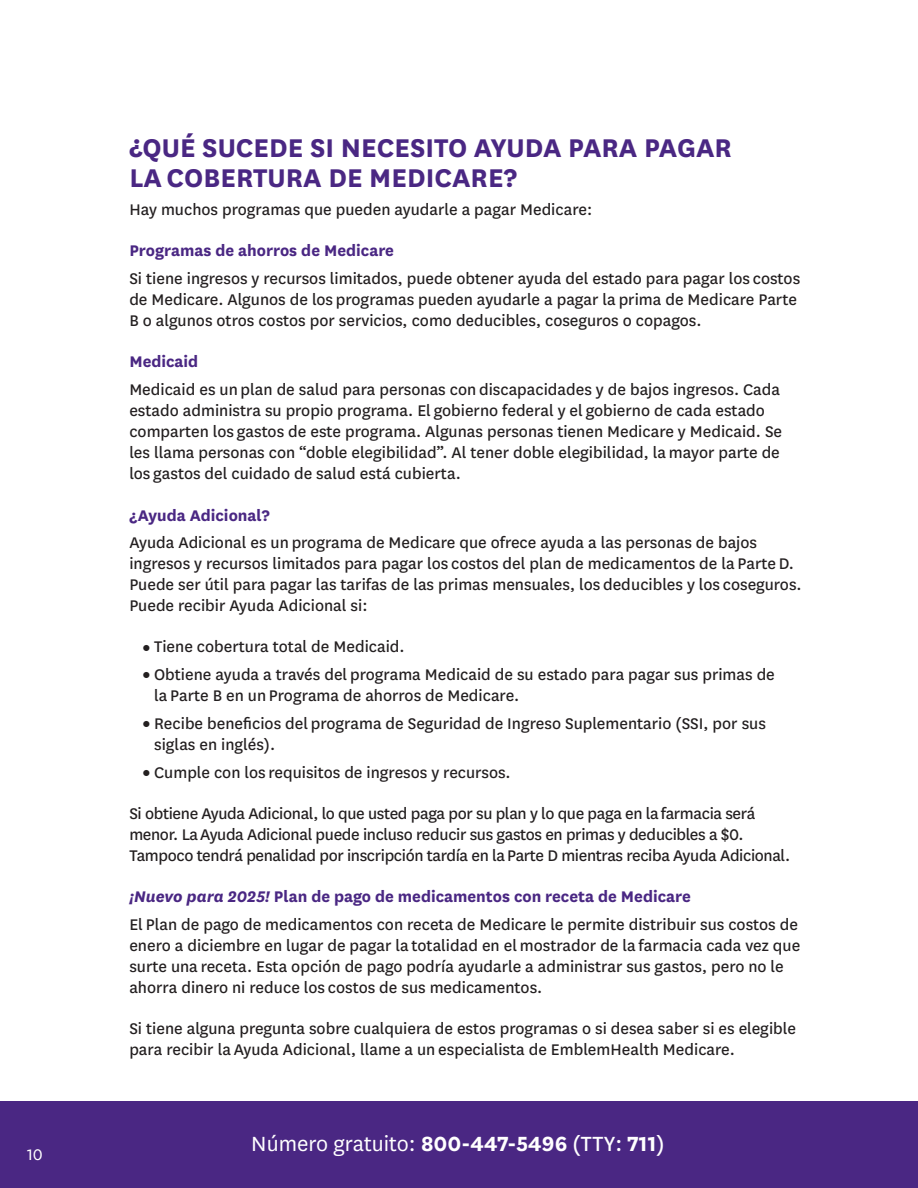
<style>
.page{position:relative;width:918px;height:1188px;background:#fff}
.page>*{position:absolute;margin:0;border:0;box-sizing:border-box;transform-origin:0 0}
.t1{font:700 30px/30px "National";color:#4a2783}
.t2{font:24px "National";color:#fff}
.t3{font:18px/21px "National";color:#231f20}
.t4{font:18px/21px "National";letter-spacing:-.02em;color:#231f20}
.t5{font:700 18px "National";color:#4a2783}
.t6{font:18px "National";color:#fff}
.s1{font-weight:900}
.s2{font-style:italic}
.s3{font-weight:700}
.s4{font-style:inherit}
</style>
<div class="page">
<div style="left:0;top:1101px;width:918px;height:87px;background:#4a2783"></div>
<p class="t6" style="left:27px;top:1143px;width:17px">10</p>
<h2 class="t1" style="left:129px;top:131px;width:604px">¿QUÉ SUCEDE SI NECESITO AYUDA PARA PAGAR<br>LA COBERTURA DE MEDICARE?</h2>
<p class="t3" style="left:129px;top:198px;width:464px">Hay muchos programas que pueden ayudarle a pagar Medicare:</p>
<h3 class="t5" style="left:129px;top:238px;width:266px">Programas de ahorros de Medicare</h3>
<p class="t3" style="left:129px;top:267px;width:672px">Si tiene ingresos y recursos limitados, puede obtener ayuda del estado para pagar los costos de Medicare. Algunos de los programas pueden ayudarle a pagar la prima de Medicare Parte<br>B o algunos otros costos por servicios, como deducibles, coseguros o copagos.</p>
<h3 class="t5" style="left:129px;top:349px;width:70px">Medicaid</h3>
<p class="t3" style="left:129px;top:378px;width:654px">Medicaid es un plan de salud para personas con discapacidades y de bajos ingresos. Cada estado administra su propio programa. El gobierno federal y el gobierno de cada estado comparten los gastos de este programa. Algunas personas tienen Medicare y Medicaid. Se les llama personas con “doble elegibilidad”. Al tener doble elegibilidad, la mayor parte de los gastos del cuidado de salud está cubierta.</p>
<h3 class="t5" style="left:129px;top:502px;width:142px">¿Ayuda Adicional?</h3>
<p class="t3" style="left:129px;top:531px;width:674px">Ayuda Adicional es un programa de Medicare que ofrece ayuda a las personas de bajos ingresos y recursos limitados para pagar los costos del plan de medicamentos de la Parte D.<br>Puede ser útil para pagar las tarifas de las primas mensuales, los deducibles y los coseguros.<br>Puede recibir Ayuda Adicional si:</p>
<p class="t3" style="left:143px;top:636px;width:263px"><span class="s1">•</span> Tiene cobertura total de Medicaid.</p>
<p class="t3" style="left:154px;top:663px;width:622px;text-indent:-11px"><span class="s1">•</span> Obtiene ayuda a través del programa Medicaid de su estado para pagar sus primas de la Parte B en un Programa de ahorros de Medicare.</p>
<p class="t3" style="left:154px;top:712px;width:613px;text-indent:-11px"><span class="s1">•</span> Recibe beneficios del programa de Seguridad de Ingreso Suplementario (SSI, por sus siglas en inglés).</p>
<p class="t3" style="left:143px;top:761px;width:369px"><span class="s1">•</span> Cumple con los requisitos de ingresos y recursos.</p>
<p class="t4" style="left:129px;top:802px;width:662px">Si obtiene Ayuda Adicional, lo que usted paga por su plan y lo que paga en la farmacia será menor. La Ayuda Adicional puede incluso reducir sus gastos en primas y deducibles a $0.<br>Tampoco tendrá penalidad por inscripción tardía en la Parte D mientras reciba Ayuda Adicional.</p>
<h3 class="t5" style="left:129px;top:884px;width:563px"><span class="s2">¡Nuevo para 2025!</span> Plan de pago de medicamentos con receta de Medicare</h3>
<p class="t3" style="left:129px;top:913px;width:672px">El Plan de pago de medicamentos con receta de Medicare le permite distribuir sus costos de enero a diciembre en lugar de pagar la totalidad en el mostrador de la farmacia cada vez que surte una receta. Esta opción de pago podría ayudarle a administrar sus gastos, pero no le ahorra dinero ni reduce los costos de sus medicamentos.</p>
<p class="t3" style="left:129px;top:1017px;width:668px">Si tiene alguna pregunta sobre cualquiera de estos programas o si desea saber si es elegible para recibir la Ayuda Adicional, llame a un especialista de EmblemHealth Medicare.</p>
<h2 class="t2" style="left:251px;top:1128px;width:415px">Número gratuito: <span class="s3">800-447-5496</span> <span class="s4">(TTY:</span> <span class="s3">711</span><span class="s4">)</span></h2>
</div>
